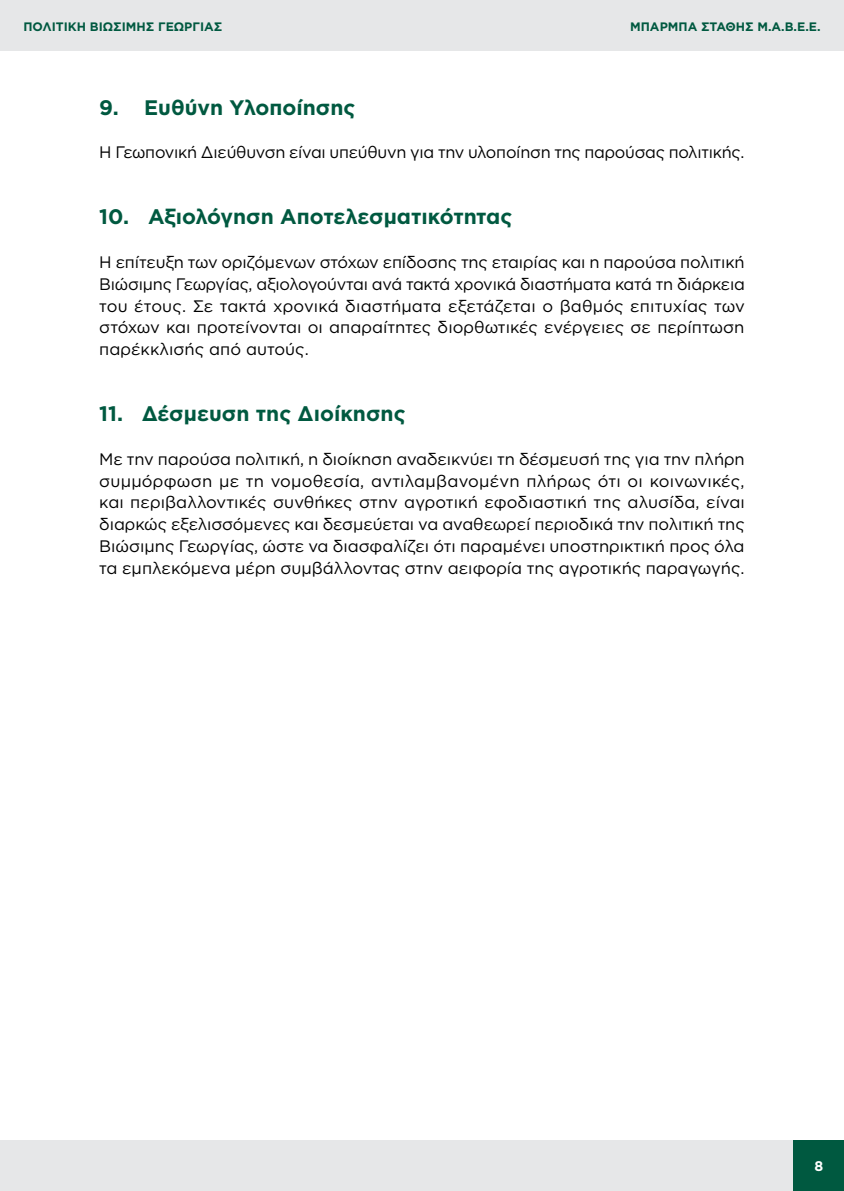
<style>
.page{position:relative;width:844px;height:1191px;background:#fff}
.page>*{position:absolute;margin:0;border:0;box-sizing:border-box;transform-origin:0 0}
.t1{font:700 21px "Gotham Greek";color:#005940}
.t2{font:16.62px/21.9px "Gotham Greek";letter-spacing:-.015em;color:#000;text-align:justify}
.t3{font:700 14px "Gotham Greek";color:#fff}
.t4{font:700 12.25px "Gotham Greek";color:#005940}
</style>
<div class="page">
<div style="left:0;top:0;width:843px;height:50px;background:#e6e7e8"></div>
<div style="left:0;top:1140px;width:843px;height:51px;background:#e6e7e8"></div>
<div style="left:793px;top:1140px;width:50px;height:51px;background:#005940"></div>
<hr style="left:843px;top:0;width:1px;height:1191px;background:#005940">
<p class="t4" style="left:23px;top:19px;width:200px">ΠΟΛΙΤΙΚΗ ΒΙΩΣΙΜΗΣ ΓΕΩΡΓΙΑΣ</p>
<p class="t4" style="left:630px;top:19px;width:192px">ΜΠΆΡΜΠΑ ΣΤΆΘΗΣ Μ.Α.Β.Ε.Ε.</p>
<p class="t1" style="left:99px;top:95px;width:258px">9. Ευθύνη Υλοποίησης</p>
<p class="t2" style="left:99px;top:141px;width:646px">Η Γεωπονική Διεύθυνση είναι υπεύθυνη για την υλοποίηση της παρούσας πολιτικής.</p>
<p class="t1" style="left:99px;top:204px;width:414px">10. Αξιολόγηση Αποτελεσματικότητας</p>
<p class="t2" style="left:99px;top:251px;width:647px">Η επίτευξη των οριζόμενων στόχων επίδοσης της εταιρίας και η παρούσα πολιτική Βιώσιμης Γεωργίας, αξιολογούνται ανά τακτά χρονικά διαστήματα κατά τη διάρκεια του έτους. Σε τακτά χρονικά διαστήματα εξετάζεται ο βαθμός επιτυχίας των στόχων και προτείνονται οι απαραίτητες διορθωτικές ενέργειες σε περίπτωση παρέκκλισής από αυτούς.</p>
<p class="t1" style="left:99px;top:401px;width:308px">11. Δέσμευση της Διοίκησης</p>
<p class="t2" style="left:99px;top:447px;width:647px">Με την παρούσα πολιτική, η διοίκηση αναδεικνύει τη δέσμευσή της για την πλήρη συμμόρφωση με τη νομοθεσία, αντιλαμβανομένη πλήρως ότι οι κοινωνικές, και περιβαλλοντικές συνθήκες στην αγροτική εφοδιαστική της αλυσίδα, είναι διαρκώς εξελισσόμενες και δεσμεύεται να αναθεωρεί περιοδικά την πολιτική της Βιώσιμης Γεωργίας, ώστε να διασφαλίζει ότι παραμένει υποστηρικτική προς όλα τα εμπλεκόμενα μέρη συμβάλλοντας στην αειφορία της αγροτικής παραγωγής.</p>
<p class="t3" style="left:814px;top:1157px;width:10px">8</p>
</div>
